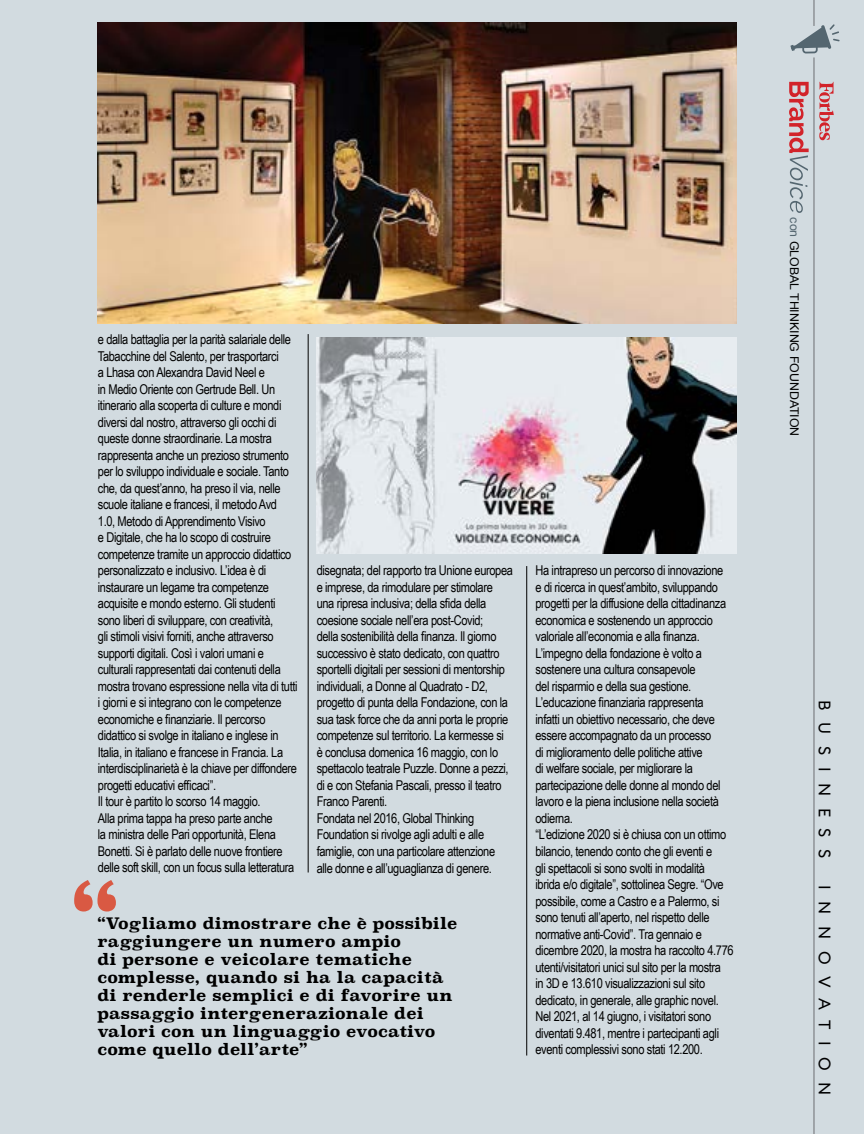
<style>
.page{position:relative;width:864px;height:1134px;background:#d2dbe0}
.page>*{position:absolute;margin:0;border:0;box-sizing:border-box;transform-origin:0 0}
.t1{font:900 89.55px "Superclarendon";color:#d95943}
.t2{font:16.5px "Euclid Circular B";letter-spacing:.7em;color:#000}
.t3{font:700 15.75px/18px "Superclarendon";letter-spacing:.01em;color:#000}
.t4{font:13.5px/16.5px "Arial Narrow";letter-spacing:-.025em;color:#000}
.t5{font:12px "Arial";color:#000}
.s1{color:#546670}
</style>
<div class="page">
<svg style="left:789px;top:82px;width:20px;height:131px"></svg>
<svg style="left:790px;top:0;width:50px;height:54px"></svg>
<svg style="left:819px;top:82px;width:15px;height:58px"></svg>
<hr style="left:814px;top:57px;width:1px;height:1077px;background:#6d6e71">
<hr style="left:308px;top:334px;width:1px;height:539px;background:#000">
<hr style="left:526px;top:566px;width:1px;height:490px;background:#000">
<img style="left:98px;top:23px;width:638px;height:300px">
<img style="left:317px;top:337px;width:419px;height:216px">
<p class="t4" style="left:98px;top:331px;width:201px">e dalla battaglia per la parità salariale delle Tabacchine del Salento, per trasportarci<br>a Lhasa con Alexandra David Neel e<br>in Medio Oriente con Gertrude Bell. Un itinerario alla scoperta di culture e mondi diversi dal nostro, attraverso gli occhi di queste donne straordinarie. La mostra rappresenta anche un prezioso strumento per lo sviluppo individuale e sociale. Tanto che, da quest’anno, ha preso il via, nelle scuole italiane e francesi, il metodo Avd 1.0, Metodo di Apprendimento Visivo<br>e Digitale, che ha lo scopo di costruire competenze tramite un approccio didattico personalizzato e inclusivo. L’idea è di instaurare un legame tra competenze acquisite e mondo esterno. Gli studenti sono liberi di sviluppare, con creatività,<br>gli stimoli visivi forniti, anche attraverso supporti digitali. Così i valori umani e culturali rappresentati dai contenuti della mostra trovano espressione nella vita di tutti i giorni e si integrano con le competenze economiche e finanziarie. Il percorso didattico si svolge in italiano e inglese in Italia, in italiano e francese in Francia. La interdisciplinarietà è la chiave per diffondere progetti educativi efficaci”.<br>Il tour è partito lo scorso 14 maggio.<br>Alla prima tappa ha preso parte anche<br>la ministra delle Pari opportunità, Elena Bonetti. Si è parlato delle nuove frontiere delle soft skill, con un focus sulla letteratura</p>
<p class="t4" style="left:317px;top:562px;width:198px">disegnata; del rapporto tra Unione europea e imprese, da rimodulare per stimolare una ripresa inclusiva; della sfida della coesione sociale nell’era post-Covid;<br>della sostenibilità della finanza. Il giorno successivo è stato dedicato, con quattro sportelli digitali per sessioni di mentorship individuali, a Donne al Quadrato - D2, progetto di punta della Fondazione, con la sua task force che da anni porta le proprie competenze sul territorio. La kermesse si è conclusa domenica 16 maggio, con lo spettacolo teatrale Puzzle. Donne a pezzi, di e con Stefania Pascali, presso il teatro Franco Parenti.<br>Fondata nel 2016, Global Thinking Foundation si rivolge agli adulti e alle famiglie, con una particolare attenzione alle donne e all’uguaglianza di genere.</p>
<h1 class="t1" style="left:71px;top:857px;width:50px">“</h1>
<p class="t3" style="left:97px;top:915px;width:361px">“Vogliamo dimostrare che è possibile raggiungere un numero ampio<br>di persone e veicolare tematiche complesse, quando si ha la capacità di renderle semplici e di favorire un passaggio intergenerazionale dei valori con un linguaggio evocativo come quello dell’arte”</p>
<p class="t4" style="left:536px;top:562px;width:200px">Ha intrapreso un percorso di innovazione<br>e di ricerca in quest’ambito, sviluppando progetti per la diffusione della cittadinanza economica e sostenendo un approccio valoriale all’economia e alla finanza.<br>L’impegno della fondazione è volto a sostenere una cultura consapevole<br>del risparmio e della sua gestione.<br>L’educazione finanziaria rappresenta<br>infatti un obiettivo necessario, che deve essere accompagnato da un processo<br>di miglioramento delle politiche attive<br>di welfare sociale, per migliorare la partecipazione delle donne al mondo del lavoro e la piena inclusione nella società odierna.<br>“L’edizione 2020 si è chiusa con un ottimo bilancio, tenendo conto che gli eventi e<br>gli spettacoli si sono svolti in modalità ibrida e/o digitale”, sottolinea Segre. “Ove possibile, come a Castro e a Palermo, si sono tenuti all’aperto, nel rispetto delle normative anti-Covid”. Tra gennaio e dicembre 2020, la mostra ha raccolto 4.776 utenti/visitatori unici sul sito per la mostra<br>in 3D e 13.610 visualizzazioni sul sito dedicato, in generale, alle graphic novel.<br>Nel 2021, al 14 giugno, i visitatori sono diventati 9.481, mentre i partecipanti agli eventi complessivi sono stati 12.200.</p>
<p class="t5" style="left:802px;top:217px;width:221px;rotate:90deg"><span class="s1">con</span> GLOBAL THINKING FOUNDATION</p>
<p class="t2" style="left:835px;top:700px;width:159px;rotate:90deg">BUSINESS</p>
<p class="t2" style="left:835px;top:885px;width:212px;rotate:90deg">INNOVATION</p>
</div>
